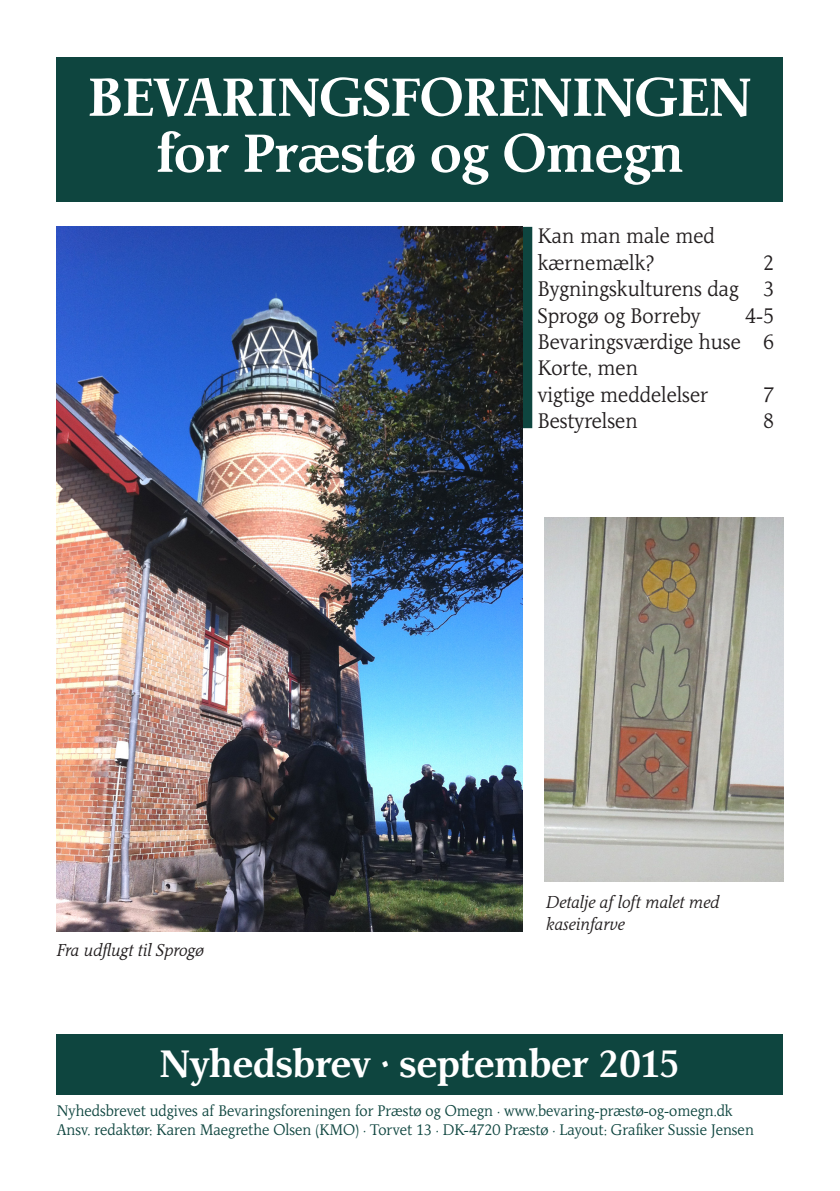
<style>
.page{position:relative;width:840px;height:1191px;background:#fff}
.page>*{position:absolute;margin:0;border:0;box-sizing:border-box;transform-origin:0 0}
.t1{font:700 56px "Jante Antiqua";color:#fff}
.t2{font:700 40px "Jante Antiqua";color:#fff}
.t3{font:22px/26.4px "Jante Antiqua";color:#231f20}
.t4{font:italic 18px "Jante Antiqua";color:#231f20}
.t5{font:16px "Jante Antiqua";color:#0e453f}
</style>
<div class="page">
<div style="left:57px;top:1034px;width:725px;height:60px;background:#0e453f"></div>
<div style="left:57px;top:57px;width:725px;height:145px;background:#0e453f"></div>
<div style="left:520px;top:227px;width:12px;height:201px;background:#0e453f"></div>
<img style="left:57px;top:227px;width:465px;height:704px">
<img style="left:544px;top:517px;width:238px;height:365px">
<p class="t1" style="left:88px;top:64px;width:664px">BEVARINGSFORENINGEN</p>
<p class="t1" style="left:156px;top:120px;width:528px">for Præstø og Omegn</p>
<p class="t3" style="left:537px;top:223px;width:178px">Kan man male med kærnemælk?</p>
<p class="t3" style="left:762px;top:249px;width:12px">2</p>
<p class="t3" style="left:537px;top:276px;width:237px">Bygningskulturens dag 3</p>
<p class="t3" style="left:537px;top:302px;width:164px">Sprogø og Borreby</p>
<p class="t3" style="left:744px;top:302px;width:30px">4-5</p>
<p class="t3" style="left:537px;top:328px;width:237px">Bevaringsværdige huse 6</p>
<p class="t3" style="left:537px;top:355px;width:102px">Korte, men</p>
<p class="t3" style="left:537px;top:381px;width:172px">vigtige meddelelser</p>
<p class="t3" style="left:762px;top:381px;width:12px">7</p>
<p class="t3" style="left:537px;top:408px;width:101px">Bestyrelsen</p>
<p class="t3" style="left:762px;top:408px;width:12px">8</p>
<p class="t4" style="left:57px;top:940px;width:148px">Fra udflugt til Sprogø</p>
<p class="t4" style="left:546px;top:892px;width:174px">Detalje af loft malet med</p>
<p class="t4" style="left:546px;top:914px;width:80px">kaseinfarve</p>
<p class="t2" style="left:160px;top:1040px;width:521px">Nyhedsbrev · september 2015</p>
<p class="t5" style="left:57px;top:1101px;width:677px">Nyhedsbrevet udgives af Bevaringsforeningen for Præstø og Omegn · www.bevaring-præstø-og-omegn.dk</p>
<p class="t5" style="left:57px;top:1120px;width:698px">Ansv. redaktør: Karen Maegrethe Olsen (KMO) · Torvet 13 · DK-4720 Præstø · Layout: Grafiker Sussie Jensen</p>
</div>
